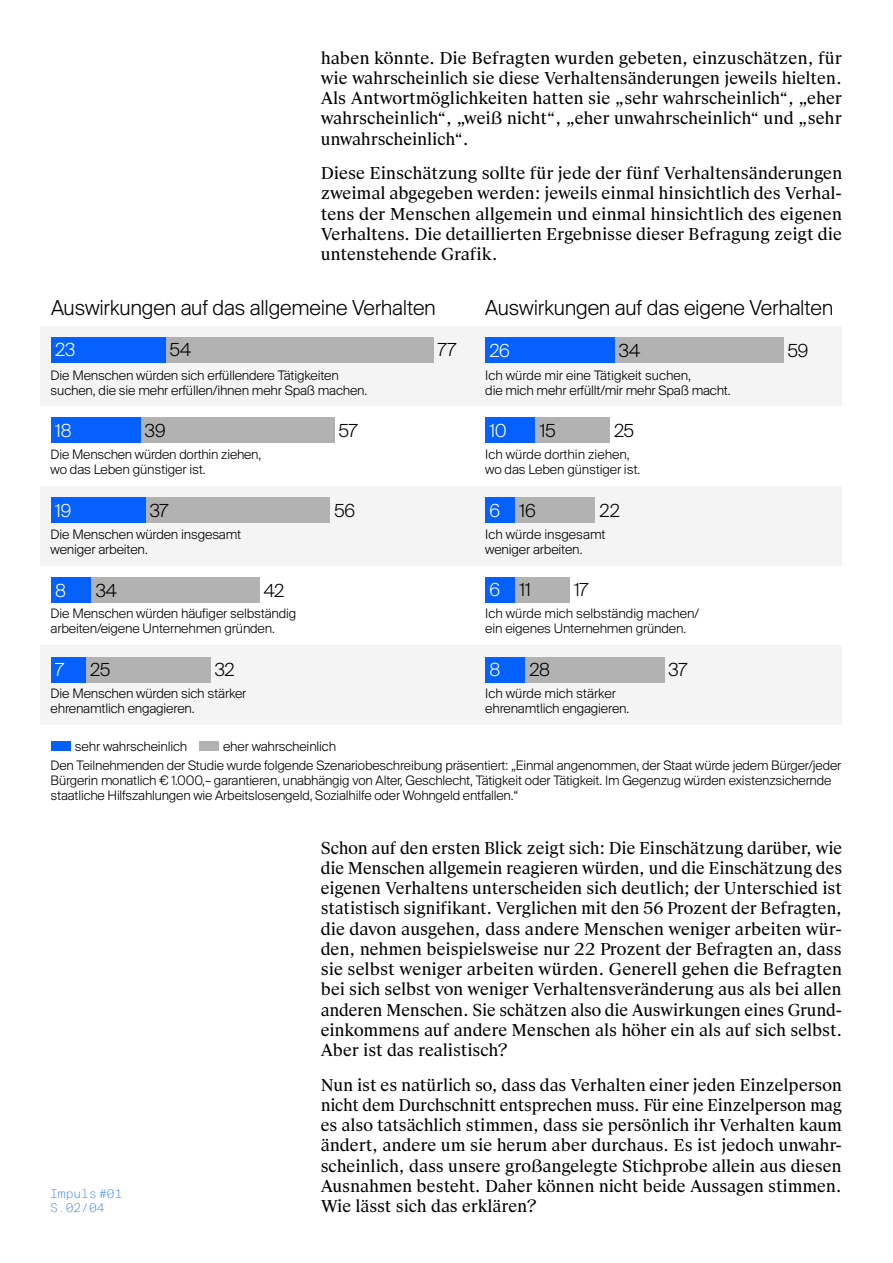
<style>
.page{position:relative;width:893px;height:1263px;background:#fff}
.page>*{position:absolute;margin:0;border:0;box-sizing:border-box;transform-origin:0 0}
.t1{font:300 22.5px "Suisse BP Intl";letter-spacing:-.01em;color:#000}
.t2{font:18px/20.2px "Suisse BP Serif";letter-spacing:-.005em;color:#000;text-align:justify}
.t3{font:300 18px "Suisse Intl";letter-spacing:-.015em;color:#000}
.t4{font:300 18px "Suisse Intl";letter-spacing:-.02em;color:#fff}
.t5{font:300 14.25px/15px "Suisse BP Intl";letter-spacing:-.01em;color:#000}
.t6{font:100 12px/14.4px "Suisse Intl Mono";color:#0461ff}
.s1{color:#fff}
</style>
<div class="page">
<div style="left:40px;top:486px;width:802px;height:79px;background:#f4f4f4"></div>
<div style="left:40px;top:645px;width:802px;height:80px;background:#f4f4f4"></div>
<div style="left:40px;top:326px;width:802px;height:80px;background:#f4f4f4"></div>
<div style="left:615px;top:337px;width:169px;height:26px;background:#b3b2b2"></div>
<div style="left:485px;top:337px;width:130px;height:26px;background:#0461ff"></div>
<div style="left:165px;top:337px;width:269px;height:26px;background:#b3b2b2"></div>
<div style="left:51px;top:337px;width:114px;height:26px;background:#0461ff"></div>
<div style="left:515px;top:497px;width:80px;height:26px;background:#b3b2b2"></div>
<div style="left:485px;top:497px;width:30px;height:26px;background:#0461ff"></div>
<div style="left:146px;top:497px;width:184px;height:26px;background:#b3b2b2"></div>
<div style="left:51px;top:497px;width:95px;height:26px;background:#0461ff"></div>
<div style="left:535px;top:417px;width:75px;height:26px;background:#b3b2b2"></div>
<div style="left:485px;top:417px;width:50px;height:26px;background:#0461ff"></div>
<div style="left:141px;top:417px;width:194px;height:26px;background:#b3b2b2"></div>
<div style="left:51px;top:417px;width:90px;height:26px;background:#0461ff"></div>
<div style="left:515px;top:577px;width:55px;height:26px;background:#b3b2b2"></div>
<div style="left:485px;top:577px;width:30px;height:26px;background:#0461ff"></div>
<div style="left:91px;top:577px;width:169px;height:26px;background:#b3b2b2"></div>
<div style="left:51px;top:577px;width:40px;height:26px;background:#0461ff"></div>
<div style="left:525px;top:657px;width:139px;height:26px;background:#b3b2b2"></div>
<div style="left:485px;top:657px;width:40px;height:26px;background:#0461ff"></div>
<div style="left:86px;top:657px;width:124px;height:26px;background:#b3b2b2"></div>
<div style="left:51px;top:657px;width:35px;height:26px;background:#0461ff"></div>
<div style="left:51px;top:742px;width:19px;height:9px;background:#0461ff"></div>
<div style="left:200px;top:742px;width:19px;height:9px;background:#b3b2b2"></div>
<p class="t2" style="left:321px;top:47px;width:523px">haben könnte. Die Befragten wurden gebeten, einzuschätzen, für wie wahrscheinlich sie diese Verhaltensänderungen jeweils hielten.<br>Als Antwortmöglichkeiten hatten sie „sehr wahrscheinlich“, „eher wahrscheinlich“, „weiß nicht“, „eher unwahrscheinlich“ und „sehr unwahrscheinlich“.</p>
<p class="t2" style="left:321px;top:163px;width:523px">Diese Einschätzung sollte für jede der fünf Verhaltensänderungen zweimal abgegeben werden: jeweils einmal hinsichtlich des Verhal&shy;tens der Menschen allgemein und einmal hinsichtlich des eigenen Verhaltens. Die detaillierten Ergebnisse dieser Befragung zeigt die untenstehende Grafik.</p>
<p class="t1" style="left:51px;top:294px;width:386px">Auswirkungen auf das allgemeine Verhalten</p>
<p class="t1" style="left:485px;top:294px;width:349px">Auswirkungen auf das eigene Verhalten</p>
<p class="t4" style="left:55px;top:340px;width:22px">23</p>
<p class="t3" style="left:170px;top:340px;width:23px">54</p>
<p class="t3" style="left:438px;top:340px;width:20px">77</p>
<p class="t4" style="left:489px;top:340px;width:22px">26</p>
<p class="t3" style="left:619px;top:340px;width:23px">34</p>
<p class="t3" style="left:787px;top:340px;width:22px">59</p>
<p class="t5" style="left:51px;top:367px;width:318px">Die Menschen würden sich erfüllendere Tätigkeiten suchen, die sie mehr erfüllen/ihnen mehr Spaß machen.</p>
<p class="t5" style="left:485px;top:367px;width:247px">Ich würde mir eine Tätigkeit suchen,<br>die mich mehr erfüllt/mir mehr Spaß macht.</p>
<p class="t4" style="left:55px;top:420px;width:18px">18</p>
<p class="t3" style="left:145px;top:420px;width:22px">39</p>
<p class="t3" style="left:338px;top:420px;width:21px">57</p>
<p class="t4" style="left:489px;top:420px;width:19px">10</p>
<p class="t3" style="left:540px;top:420px;width:18px">15</p>
<p class="t3" style="left:614px;top:420px;width:22px">25</p>
<p class="t5" style="left:51px;top:447px;width:212px">Die Menschen würden dorthin ziehen, wo das Leben günstiger ist.</p>
<p class="t5" style="left:485px;top:447px;width:156px">Ich würde dorthin ziehen, wo das Leben günstiger ist.</p>
<p class="t4" style="left:55px;top:500px;width:18px">19</p>
<p class="t3" style="left:150px;top:500px;width:21px">37</p>
<p class="t3" style="left:334px;top:500px;width:23px">56</p>
<p class="t3" style="left:489px;top:500px;width:48px"><span class="s1">6</span> 16</p>
<p class="t3" style="left:600px;top:500px;width:22px">22</p>
<p class="t5" style="left:51px;top:526px;width:192px">Die Menschen würden insgesamt weniger arbeiten.</p>
<p class="t5" style="left:485px;top:526px;width:122px">Ich würde insgesamt weniger arbeiten.</p>
<p class="t4" style="left:55px;top:580px;width:12px">8</p>
<p class="t3" style="left:96px;top:580px;width:23px">34</p>
<p class="t3" style="left:264px;top:580px;width:22px">42</p>
<p class="t3" style="left:489px;top:580px;width:43px"><span class="s1">6</span> 11</p>
<p class="t3" style="left:574px;top:580px;width:16px">17</p>
<p class="t5" style="left:51px;top:606px;width:247px">Die Menschen würden häufiger selbständig arbeiten/eigene Unternehmen gründen.</p>
<p class="t5" style="left:485px;top:606px;width:215px">Ich würde mich selbständig machen/ ein eigenes Unternehmen gründen.</p>
<p class="t4" style="left:55px;top:660px;width:11px">7</p>
<p class="t3" style="left:90px;top:660px;width:22px">25</p>
<p class="t3" style="left:215px;top:660px;width:22px">32</p>
<p class="t4" style="left:489px;top:659px;width:12px">8</p>
<p class="t3" style="left:529px;top:659px;width:22px">28</p>
<p class="t3" style="left:668px;top:659px;width:21px">37</p>
<p class="t5" style="left:51px;top:685px;width:197px">Die Menschen würden sich stärker ehrenamtlich engagieren.</p>
<p class="t5" style="left:75px;top:738px;width:114px">sehr wahrscheinlich</p>
<p class="t5" style="left:223px;top:738px;width:114px">eher wahrscheinlich</p>
<p class="t5" style="left:485px;top:685px;width:146px">Ich würde mich stärker ehrenamtlich engagieren.</p>
<p class="t5" style="left:51px;top:758px;width:792px">Den Teilnehmenden der Studie wurde folgende Szenariobeschreibung präsentiert: „Einmal angenommen, der Staat würde jedem Bürger/jeder<br>Bürgerin monatlich € 1.000,– garantieren, unabhängig von Alter, Geschlecht, Tätigkeit oder Tätigkeit. Im Gegenzug würden existenzsichernde staatliche Hilfszahlungen wie Arbeitslosengeld, Sozialhilfe oder Wohngeld entfallen.“</p>
<p class="t6" style="left:50px;top:1186px;width:74px">Impuls #01<br>S.02/04</p>
<p class="t2" style="left:321px;top:837px;width:523px">Schon auf den ersten Blick zeigt sich: Die Einschätzung darüber, wie die Menschen allgemein reagieren würden, und die Einschätzung des eigenen Verhaltens unterscheiden sich deutlich; der Unterschied ist statistisch signifikant. Verglichen mit den 56 Prozent der Befragten, die davon ausgehen, dass andere Menschen weniger arbeiten wür&shy;den, nehmen beispielsweise nur 22 Prozent der Befragten an, dass sie selbst weniger arbeiten würden. Generell gehen die Befragten bei sich selbst von weniger Verhaltensveränderung aus als bei allen anderen Menschen. Sie schätzen also die Auswirkungen eines Grund&shy;einkommens auf andere Menschen als höher ein als auf sich selbst.<br>Aber ist das realistisch?</p>
<p class="t2" style="left:321px;top:1074px;width:523px">Nun ist es natürlich so, dass das Verhalten einer jeden Einzelperson nicht dem Durchschnitt entsprechen muss. Für eine Einzelperson mag es also tatsächlich stimmen, dass sie persönlich ihr Verhalten kaum ändert, andere um sie herum aber durchaus. Es ist jedoch unwahr&shy;scheinlich, dass unsere großangelegte Stichprobe allein aus diesen Ausnahmen besteht. Daher können nicht beide Aussagen stimmen.<br>Wie lässt sich das erklären?</p>
</div>
